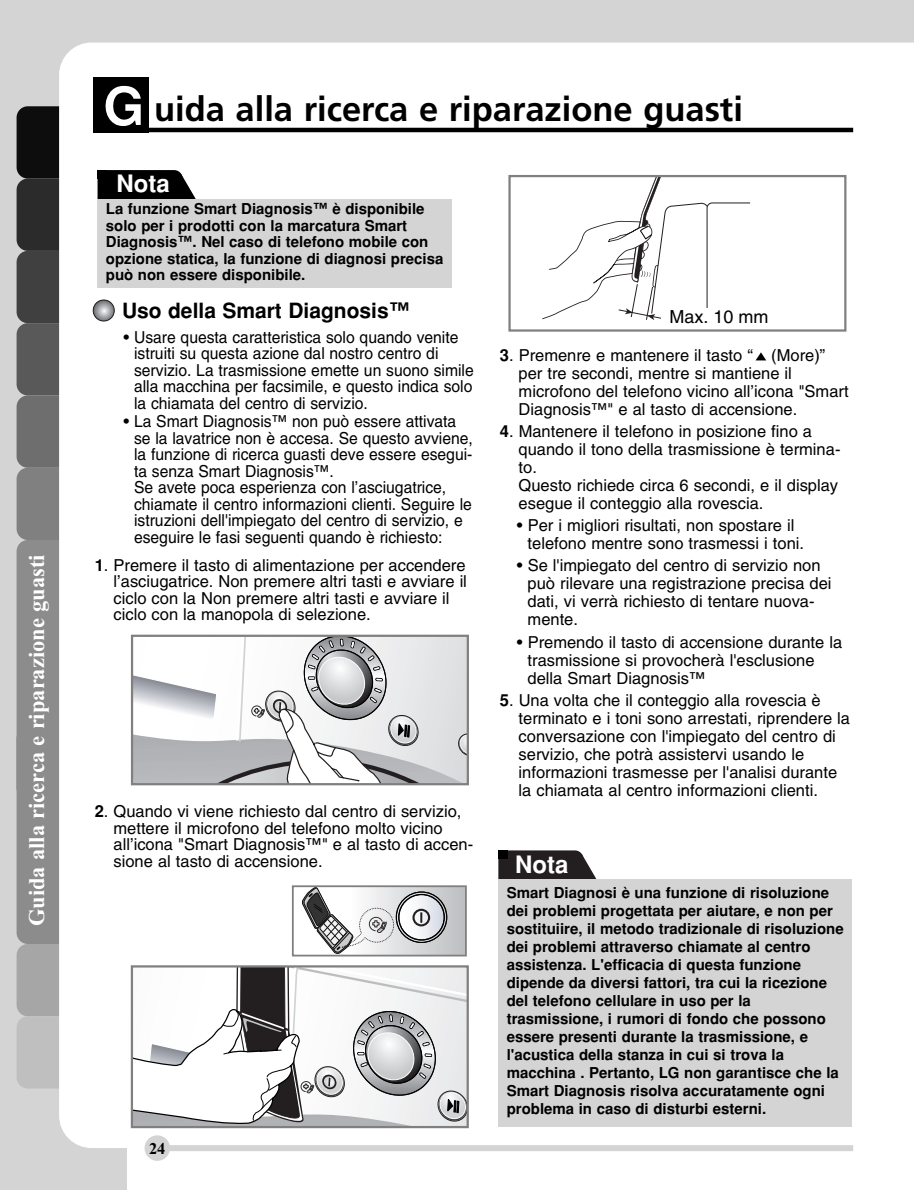
<style>
.page{position:relative;width:914px;height:1190px;background:#d4d4d4}
.page>*{position:absolute;margin:0;border:0;box-sizing:border-box;transform-origin:0 0}
.t1{font:700 34.5px "Frutiger";color:#000}
.t2{font:700 24px "Helvetica";color:#fff}
.t3{font:700 22.5px "Times New Roman";color:#fff}
.t4{font:700 21px "Helvetica";color:#000}
.t5{font:18px "Helvetica";color:#000}
.t6{font:16.5px/18px "Helvetica";color:#000}
.t7{font:700 16.5px "Times New Roman";color:#000}
.t8{font:700 15px/18px "Helvetica";color:#000}
.s1{font-family:"Helvetica";font-size:52.5px;color:#fff}
.s2{font-weight:700}
</style>
<div class="page">
<div style="left:127px;top:1129px;width:787px;height:61px;background:#fff"></div>
<div style="left:17px;top:106px;width:63px;height:73px;background:#0d0d0d;border-radius:11px"></div>
<div style="left:17px;top:179px;width:63px;height:72px;background:#2b2b2b;border-radius:11px"></div>
<div style="left:17px;top:251px;width:63px;height:72px;background:#404040;border-radius:11px"></div>
<div style="left:17px;top:323px;width:63px;height:72px;background:#595959;border-radius:11px"></div>
<div style="left:17px;top:395px;width:63px;height:73px;background:#6e6e6e;border-radius:11px"></div>
<div style="left:17px;top:468px;width:63px;height:72px;background:#808080;border-radius:11px"></div>
<div style="left:17px;top:944px;width:63px;height:72px;background:#a6a6a6;border-radius:11px"></div>
<div style="left:17px;top:1016px;width:63px;height:73px;background:#bfbfbf;border-radius:11px"></div>
<div style="left:17px;top:540px;width:63px;height:404px;background:#8c8c8c;border-radius:11px"></div>
<div style="left:59px;top:43px;width:855px;height:1105px;background:#fff"></div>
<div style="left:93px;top:77px;width:55px;height:55px;background:#000"></div>
<hr style="left:93px;top:128px;width:760px;height:4px;background:#000">
<div style="left:145px;top:1135px;width:25px;height:26px;background:#d4d4d4;border-radius:50%"></div>
<div style="left:166px;top:1145px;width:687px;height:6px;background:#d4d4d4"></div>
<div style="left:122px;top:302px;width:376px;height:28px;background:#fff"></div>
<img style="left:754px;top:350px;width:13px;height:14px">
<svg style="left:134px;top:638px;width:332px;height:144px"></svg>
<div style="left:131px;top:635px;width:338px;height:150px;border:2px solid #808080"></div>
<svg style="left:134px;top:968px;width:332px;height:157px"></svg>
<div style="left:131px;top:965px;width:338px;height:163px;border:2px solid #808080"></div>
<div style="left:508px;top:175px;width:338px;height:157px;border:2px solid #808080"></div>
<div style="left:669px;top:308px;width:106px;height:21px;background:#fff"></div>
<svg style="left:542px;top:177px;width:209px;height:143px"></svg>
<svg style="left:395px;top:888px;width:69px;height:65px"></svg>
<svg style="left:399px;top:895px;width:45px;height:45px"></svg>
<div style="left:398px;top:894px;width:47px;height:46px;border:1px solid #000;border-radius:50%"></div>
<div style="left:396px;top:892px;width:51px;height:51px;border:1px solid #000;border-radius:50%"></div>
<svg style="left:302px;top:888px;width:93px;height:65px"></svg>
<svg style="left:412px;top:909px;width:18px;height:17px"></svg>
<div style="left:292px;top:885px;width:175px;height:71px;border:2px solid #808080"></div>
<svg style="left:98px;top:170px;width:99px;height:29px"></svg>
<div style="left:98px;top:199px;width:354px;height:89px;background:#d4d4d4"></div>
<div style="left:98px;top:170px;width:9px;height:9px;background:#000"></div>
<svg style="left:93px;top:300px;width:21px;height:21px"></svg>
<div style="left:93px;top:300px;width:21px;height:21px;border:1px solid #231f20;border-radius:50%"></div>
<svg style="left:498px;top:850px;width:100px;height:29px"></svg>
<div style="left:498px;top:879px;width:354px;height:248px;background:#d4d4d4"></div>
<div style="left:498px;top:850px;width:9px;height:9px;background:#000"></div>
<h3 class="t3" style="left:29px;top:926px;width:373px;rotate:-90deg">Guida alla ricerca e riparazione guasti</h3>
<h1 class="t1" style="left:103px;top:95px;width:641px"><span class="s1">G</span> uida alla ricerca e riparazione guasti</h1>
<h2 class="t2" style="left:116px;top:175px;width:55px">Nota</h2>
<p class="t8" style="left:106px;top:202px;width:339px;line-height:16.5px">La funzione Smart Diagnosis™ è disponibile solo per i prodotti con la marcatura Smart Diagnosis™. Nel caso di telefono mobile con opzione statica, la funzione di diagnosi precisa può non essere disponibile.</p>
<p class="t4" style="left:122px;top:303px;width:289px">Uso della Smart Diagnosis™</p>
<p class="t6" style="left:134px;top:330px;width:341px;line-height:16.5px;text-indent:-10px">• Usare questa caratteristica solo quando venite istruiti su questa azione dal nostro centro di servizio. La trasmissione emette un suono simile alla macchina per facsimile, e questo indica solo la chiamata del centro di servizio.</p>
<p class="t6" style="left:134px;top:415px;width:340px;line-height:16.5px;text-indent:-10px">• La Smart Diagnosis™ non può essere attivata se la lavatrice non è accesa. Se questo avviene, la funzione di ricerca guasti deve essere esegui&shy;ta senza Smart Diagnosis™.<br>Se avete poca esperienza con l’asciugatrice, chiamate il centro informazioni clienti. Seguire le istruzioni dell'impiegato del centro di servizio, e eseguire le fasi seguenti quando è richiesto:</p>
<p class="t6" style="left:114px;top:558px;width:355px;line-height:16.5px;text-indent:-19px"><span class="s2">1</span>. Premere il tasto di alimentazione per accendere l’asciugatrice. Non premere altri tasti e avviare il ciclo con la Non premere altri tasti e avviare il ciclo con la manopola di selezione.</p>
<p class="t6" style="left:114px;top:805px;width:361px;line-height:16.5px;text-indent:-19px"><span class="s2">2</span>. Quando vi viene richiesto dal centro di servizio, mettere il microfono del telefono molto vicino all’icona "Smart Diagnosis™" e al tasto di accen&shy;sione al tasto di accensione.</p>
<p class="t7" style="left:149px;top:1143px;width:18px">24</p>
<p class="t5" style="left:669px;top:310px;width:101px">Max. 10 mm</p>
<p class="t6" style="left:519px;top:347px;width:331px;text-indent:-19px"><span class="s2">3</span>. Premenre e mantenere il tasto “ (More)” per tre secondi, mentre si mantiene il microfono del telefono vicino all’icona "Smart Diagnosis™" e al tasto di accensione.</p>
<p class="t6" style="left:519px;top:424px;width:323px;text-indent:-19px"><span class="s2">4</span>. Mantenere il telefono in posizione fino a quando il tono della trasmissione è termina&shy;to.<br>Questo richiede circa 6 secondi, e il display esegue il conteggio alla rovescia.</p>
<p class="t6" style="left:528px;top:518px;width:278px;text-indent:-11px">• Per i migliori risultati, non spostare il telefono mentre sono trasmessi i toni.</p>
<p class="t6" style="left:528px;top:558px;width:305px;text-indent:-11px">• Se l'impiegato del centro di servizio non può rilevare una registrazione precisa dei dati, vi verrà richiesto di tentare nuova&shy;mente.</p>
<p class="t6" style="left:528px;top:634px;width:316px;text-indent:-11px">• Premendo il tasto di accensione durante la trasmissione si provocherà l'esclusione della Smart Diagnosis™</p>
<p class="t6" style="left:519px;top:693px;width:333px;text-indent:-19px"><span class="s2">5</span>. Una volta che il conteggio alla rovescia è terminato e i toni sono arrestati, riprendere la conversazione con l'impiegato del centro di servizio, che potrà assistervi usando le informazioni trasmesse per l'analisi durante la chiamata al centro informazioni clienti.</p>
<h2 class="t2" style="left:515px;top:856px;width:55px">Nota</h2>
<p class="t8" style="left:507px;top:885px;width:339px">Smart Diagnosi è una funzione di risoluzione dei problemi progettata per aiutare, e non per sostituiire, il metodo tradizionale di risoluzione dei problemi attraverso chiamate al centro assistenza. L'efficacia di questa funzione dipende da diversi fattori, tra cui la ricezione del telefono cellulare in uso per la trasmissione, i rumori di fondo che possono essere presenti durante la trasmissione, e l'acustica della stanza in cui si trova la macchina . Pertanto, LG non garantisce che la Smart Diagnosis risolva accuratamente ogni problema in caso di disturbi esterni.</p>
</div>
